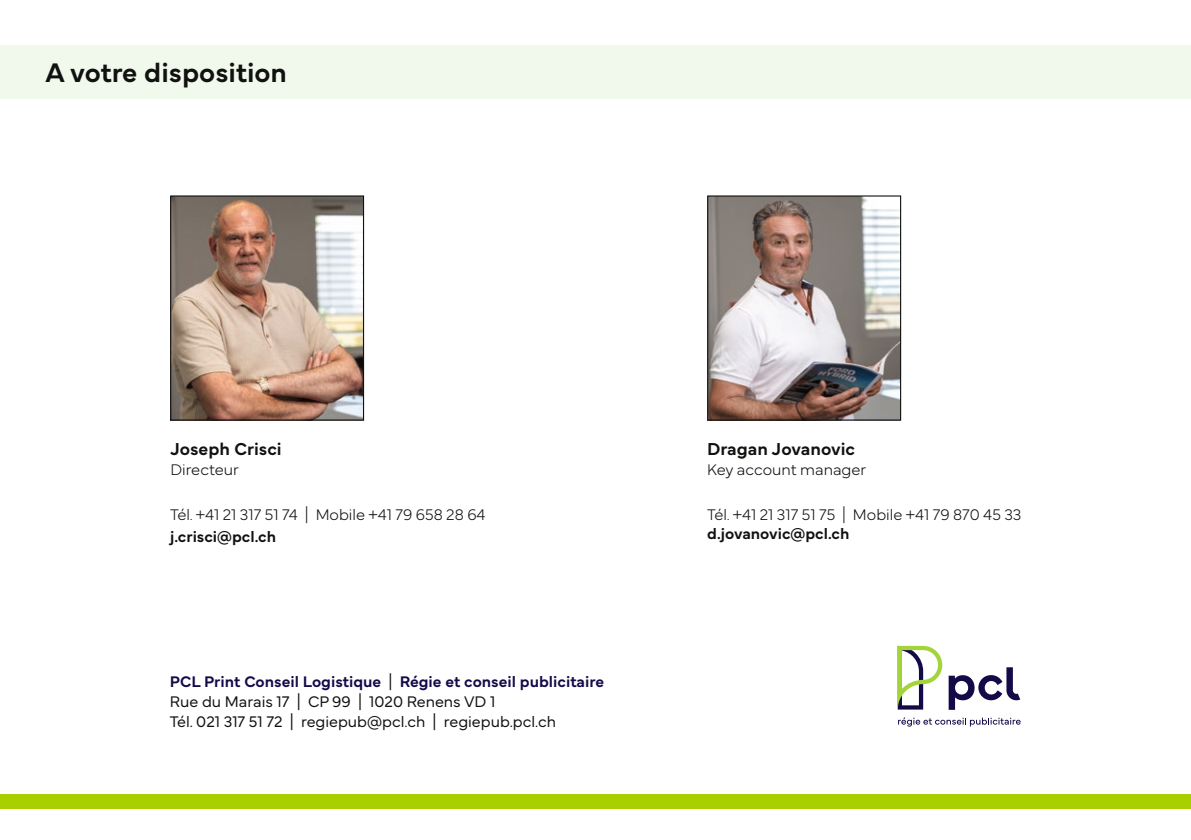
<style>
.page{position:relative;width:1191px;height:840px;background:#fff}
.page>*{position:absolute;margin:0;border:0;box-sizing:border-box;transform-origin:0 0}
.t1{font:600 28px "Mundial";color:#11110f}
.t2{font:600 18px "Mundial";color:#11110f}
.t3{font:300 16px/20px "Mundial";color:#11110f}
.t4{font:100 16px "Mundial";color:#11110f}
.t5{font:600 16px "Mundial";color:#11110f}
.s1{font-weight:600;color:#150a48}
</style>
<div class="page">
<svg style="left:897px;top:645px;width:45px;height:64px"></svg>
<svg style="left:948px;top:667px;width:72px;height:42px"></svg>
<svg style="left:898px;top:717px;width:122px;height:9px"></svg>
<img style="left:172px;top:197px;width:190px;height:221px">
<div style="left:170px;top:195px;width:194px;height:225px;border:1px solid #11110f"></div>
<img style="left:709px;top:197px;width:190px;height:221px">
<div style="left:707px;top:195px;width:194px;height:225px;border:1px solid #11110f"></div>
<div style="left:0;top:45px;width:1191px;height:54px;background:#f0f9ec"></div>
<div style="left:0;top:794px;width:1191px;height:14px;background:#a8d000"></div>
<h1 class="t1" style="left:45px;top:51px;width:243px">A votre disposition</h1>
<p class="t2" style="left:170px;top:435px;width:113px">Joseph Crisci</p>
<p class="t4" style="left:170px;top:457px;width:70px">Directeur</p>
<p class="t4" style="left:170px;top:501px;width:317px">Tél. +41 21 317 51 74 | Mobile +41 79 658 28 64</p>
<p class="t5" style="left:170px;top:523px;width:107px">j.crisci@pcl.ch</p>
<p class="t3" style="left:170px;top:669px;width:435px"><span class="s1">PCL Print Conseil Logistique</span> | <span class="s1">Régie et conseil publicitaire<br></span>Rue du Marais 17 | CP 99 | 1020 Renens VD 1<br>Tél. 021 317 51 72 | regiepub@pcl.ch | regiepub.pcl.ch</p>
<p class="t2" style="left:707px;top:435px;width:149px">Dragan Jovanovic</p>
<p class="t4" style="left:707px;top:457px;width:161px">Key account manager</p>
<p class="t4" style="left:707px;top:501px;width:316px">Tél. +41 21 317 51 75 | Mobile +41 79 870 45 33</p>
<p class="t5" style="left:707px;top:520px;width:144px">d.jovanovic@pcl.ch</p>
</div>
